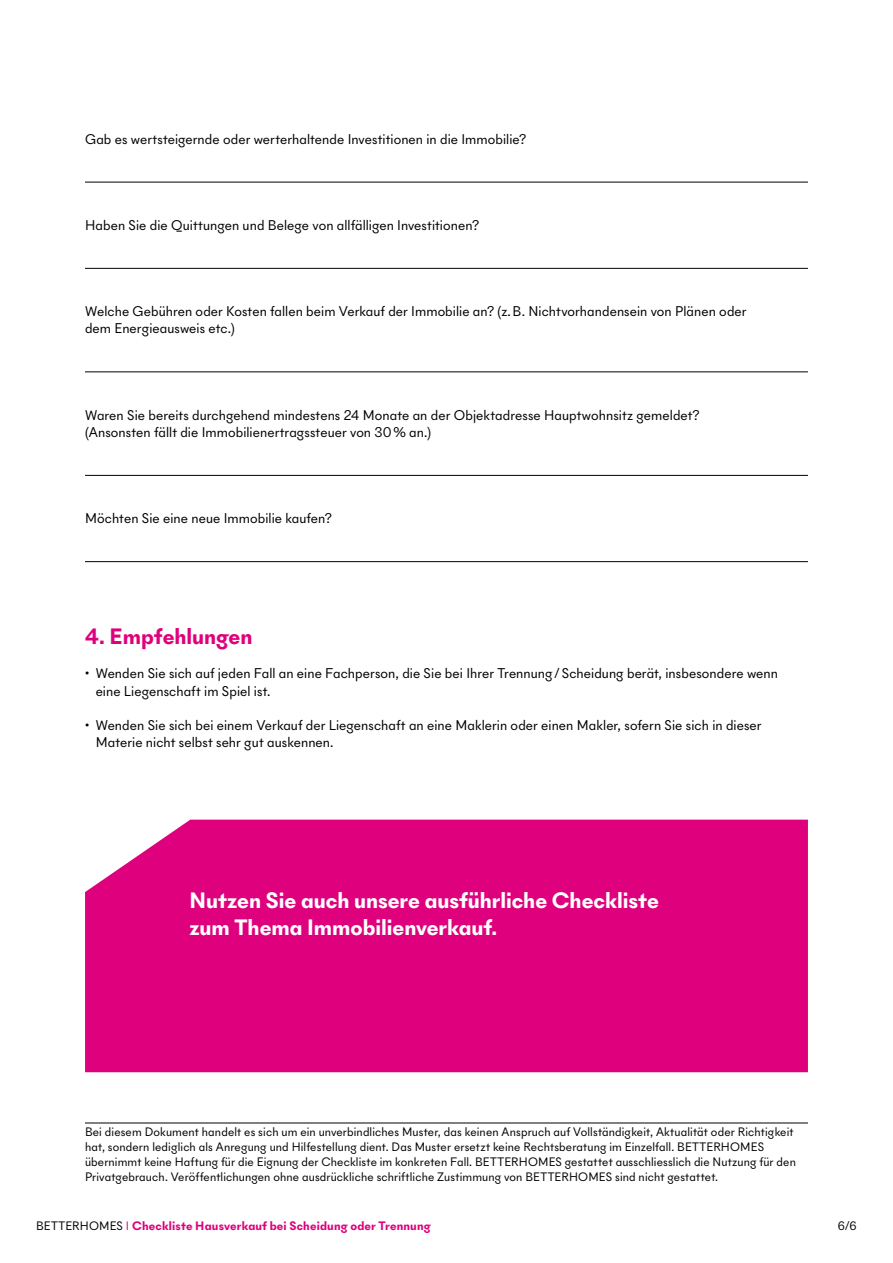
<style>
.page{position:relative;width:893px;height:1263px;background:#fff}
.page>*{position:absolute;margin:0;border:0;box-sizing:border-box;transform-origin:0 0}
.t1{font:700 22.5px/27px "New Panam Skyline";color:#fff}
.t2{font:700 22.5px "New Panam Skyline";color:#de007d}
.t3{font:14.25px/17.2px "New Panam Skyline";letter-spacing:.005em;color:#000}
.t4{font:12.3px/15px "New Panam Skyline";letter-spacing:.01em;color:#000}
.t5{font:700 12.3px "New Panam Skyline";letter-spacing:.015em;color:#de007d}
.s1{font-weight:400;color:#000}
.s2{font-weight:400}
</style>
<div class="page">
<hr style="left:85px;top:182px;width:723px;height:1px;background:#000">
<hr style="left:85px;top:268px;width:723px;height:1px;background:#000">
<hr style="left:85px;top:372px;width:723px;height:1px;background:#000">
<hr style="left:85px;top:475px;width:723px;height:1px;background:#000">
<hr style="left:85px;top:561px;width:723px;height:1px;background:#000">
<div style="left:85px;top:820px;width:723px;height:252px;background:#de007d"></div>
<hr style="left:85px;top:1123px;width:723px;height:1px;background:#000">
<p class="t3" style="left:85px;top:130px;width:443px">Gab es wertsteigernde oder werterhaltende Investitionen in die Immobilie?</p>
<p class="t3" style="left:85px;top:216px;width:396px">Haben Sie die Quittungen und Belege von allfälligen Investitionen?</p>
<p class="t3" style="left:85px;top:302px;width:663px">Welche Gebühren oder Kosten fallen beim Verkauf der Immobilie an? (z. B. Nichtvorhandensein von Plänen oder dem Energieausweis etc.)</p>
<p class="t3" style="left:85px;top:406px;width:616px">Waren Sie bereits durchgehend mindestens 24 Monate an der Objektadresse Hauptwohnsitz gemeldet? (Ansonsten fällt die Immobilienertragssteuer von 30 % an.)</p>
<p class="t3" style="left:85px;top:509px;width:249px">Möchten Sie eine neue Immobilie kaufen?</p>
<h1 class="t2" style="left:85px;top:621px;width:169px">4. Empfehlungen</h1>
<p class="t3" style="left:96px;top:665px;width:684px;text-indent:-11px"><sup>•</sup> Wenden Sie sich auf jeden Fall an eine Fachperson, die Sie bei Ihrer Trennung / Scheidung berät, insbesondere wenn eine Liegenschaft im Spiel ist.</p>
<p class="t3" style="left:96px;top:716px;width:667px;text-indent:-11px"><sup>•</sup> Wenden Sie sich bei einem Verkauf der Liegenschaft an eine Maklerin oder einen Makler, sofern Sie sich in dieser<br>Materie nicht selbst sehr gut auskennen.</p>
<h1 class="t1" style="left:190px;top:887px;width:471px">Nutzen Sie auch unsere ausführliche Checkliste zum Thema Immobilienverkauf.</h1>
<p class="t4" style="left:85px;top:1124px;width:712px">Bei diesem Dokument handelt es sich um ein unverbindliches Muster, das keinen Anspruch auf Vollständigkeit, Aktualität oder Richtigkeit hat, sondern lediglich als Anregung und Hilfestellung dient. Das Muster ersetzt keine Rechtsberatung im Einzelfall. BETTERHOMES übernimmt keine Haftung für die Eignung der Checkliste im konkreten Fall. BETTERHOMES gestattet ausschliesslich die Nutzung für den Privatgebrauch. Veröffentlichungen ohne ausdrückliche schriftliche Zustimmung von BETTERHOMES sind nicht gestattet.</p>
<p class="t5" style="left:36px;top:1218px;width:396px"><span class="s1">BETTERHOMES</span> <span class="s2">I</span> Checkliste Hausverkauf bei Scheidung oder Trennung</p>
<p class="t4" style="left:838px;top:1218px;width:21px">6/6</p>
</div>
